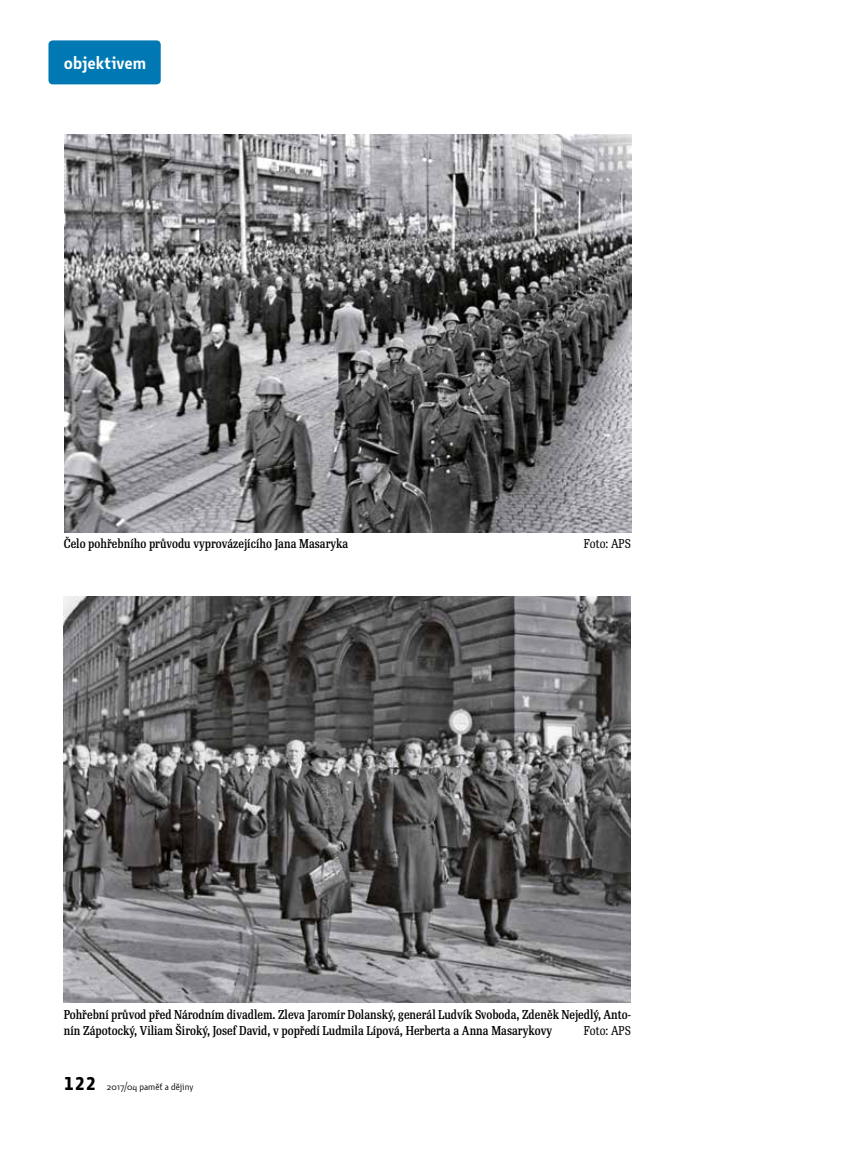
<style>
.page{position:relative;width:859px;height:1149px;background:#fff}
.page>*{position:absolute;margin:0;border:0;box-sizing:border-box;transform-origin:0 0}
.t1{font:600 18px "Botanika Std";color:#fff}
.t2{font:500 12.45px/16.2px "Re Public Std Cond";color:#000}
.t3{font:12.45px "Re Public Std Cond";color:#000}
.t4{font:9.75px "Botanika Std";color:#000}
.s1{font-family:"Botanika Mono";font-weight:700;font-size:18px}
</style>
<div class="page">
<div style="left:48px;top:40px;width:113px;height:44px;background:#0078b3;border-radius:4px"></div>
<img style="left:64px;top:135px;width:567px;height:397px">
<img style="left:64px;top:596px;width:567px;height:405px">
<h1 class="t1" style="left:64px;top:50px;width:84px">objektivem</h1>
<p class="t2" style="left:64px;top:535px;width:286px">Čelo pohřebního průvodu vyprovázejícího Jana Masaryka</p>
<p class="t3" style="left:584px;top:536px;width:49px">Foto: APS</p>
<p class="t2" style="left:64px;top:1005px;width:569px">Pohřební průvod před Národním divadlem. Zleva Jaromír Dolanský, generál Ludvík Svoboda, Zdeněk Nejedlý, Anto&shy;nín Zápotocký, Viliam Široký, Josef David, v popředí Ludmila Lípová, Herberta a Anna Masarykovy</p>
<p class="t3" style="left:584px;top:1022px;width:49px">Foto: APS</p>
<p class="t4" style="left:64px;top:1079px;width:131px"><span class="s1">122</span> 2017/04 paměť a dějiny</p>
</div>
